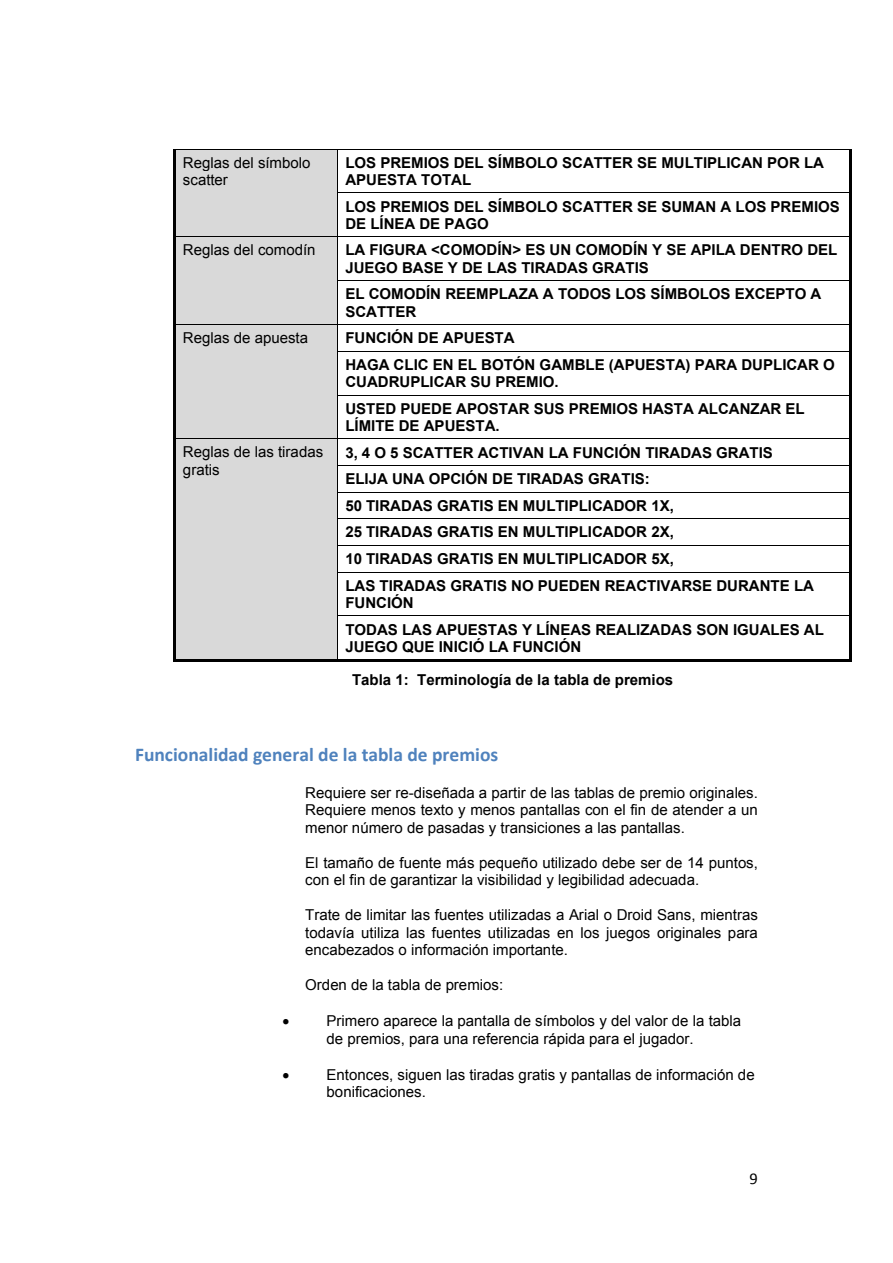
<style>
.page{position:relative;width:893px;height:1263px;background:#fff}
.page>*{position:absolute;margin:0;border:0;box-sizing:border-box;transform-origin:0 0}
.t1{font:700 19.5px "Calibri";color:#4f82bd}
.t2{font:16.5px "Calibri";color:#000}
.t3{font:700 15px/26.5px "Arial";color:#000}
.t4{font:15px/17.2px "Arial";color:#000}
.t5{font:15px "Symbol";color:#000}
</style>
<div class="page">
<div style="left:176px;top:149px;width:161px;height:88px;background:#d9d9d9"></div>
<hr style="left:174px;top:149px;width:163px;height:1px;background:#000">
<hr style="left:337px;top:149px;width:512px;height:1px;background:#000">
<hr style="left:174px;top:149px;width:2px;height:44px;background:#000">
<hr style="left:337px;top:149px;width:1px;height:44px;background:#000">
<hr style="left:849px;top:149px;width:2px;height:44px;background:#000">
<hr style="left:337px;top:193px;width:512px;height:1px;background:#000">
<hr style="left:174px;top:193px;width:2px;height:44px;background:#000">
<hr style="left:337px;top:193px;width:1px;height:44px;background:#000">
<hr style="left:849px;top:193px;width:2px;height:44px;background:#000">
<div style="left:176px;top:237px;width:161px;height:87px;background:#d9d9d9"></div>
<hr style="left:174px;top:237px;width:163px;height:1px;background:#000">
<hr style="left:337px;top:237px;width:512px;height:1px;background:#000">
<hr style="left:174px;top:237px;width:2px;height:44px;background:#000">
<hr style="left:337px;top:237px;width:1px;height:44px;background:#000">
<hr style="left:849px;top:237px;width:2px;height:44px;background:#000">
<hr style="left:337px;top:281px;width:512px;height:1px;background:#000">
<hr style="left:174px;top:281px;width:2px;height:43px;background:#000">
<hr style="left:337px;top:281px;width:1px;height:43px;background:#000">
<hr style="left:849px;top:281px;width:2px;height:43px;background:#000">
<div style="left:176px;top:325px;width:161px;height:114px;background:#d9d9d9"></div>
<hr style="left:174px;top:324px;width:163px;height:1px;background:#000">
<hr style="left:337px;top:324px;width:512px;height:1px;background:#000">
<hr style="left:174px;top:325px;width:2px;height:26px;background:#000">
<hr style="left:849px;top:325px;width:2px;height:26px;background:#000">
<svg style="left:337px;top:325px;width:1px;height:26px"></svg>
<hr style="left:337px;top:351px;width:512px;height:1px;background:#000">
<hr style="left:174px;top:351px;width:2px;height:44px;background:#000">
<hr style="left:337px;top:351px;width:1px;height:44px;background:#000">
<hr style="left:849px;top:351px;width:2px;height:44px;background:#000">
<hr style="left:337px;top:395px;width:512px;height:1px;background:#000">
<hr style="left:174px;top:395px;width:2px;height:44px;background:#000">
<hr style="left:337px;top:395px;width:1px;height:44px;background:#000">
<hr style="left:849px;top:395px;width:2px;height:44px;background:#000">
<div style="left:176px;top:439px;width:161px;height:221px;background:#d9d9d9"></div>
<hr style="left:174px;top:439px;width:163px;height:1px;background:#000">
<hr style="left:337px;top:439px;width:512px;height:1px;background:#000">
<hr style="left:174px;top:439px;width:2px;height:26px;background:#000">
<hr style="left:849px;top:439px;width:2px;height:26px;background:#000">
<hr style="left:337px;top:465px;width:512px;height:1px;background:#000">
<hr style="left:174px;top:466px;width:2px;height:26px;background:#000">
<hr style="left:849px;top:466px;width:2px;height:26px;background:#000">
<hr style="left:337px;top:492px;width:512px;height:1px;background:#000">
<hr style="left:174px;top:492px;width:2px;height:27px;background:#000">
<hr style="left:849px;top:492px;width:2px;height:27px;background:#000">
<hr style="left:337px;top:519px;width:512px;height:1px;background:#000">
<hr style="left:174px;top:519px;width:2px;height:26px;background:#000">
<hr style="left:849px;top:519px;width:2px;height:26px;background:#000">
<hr style="left:337px;top:545px;width:512px;height:1px;background:#000">
<hr style="left:174px;top:546px;width:2px;height:26px;background:#000">
<hr style="left:849px;top:546px;width:2px;height:26px;background:#000">
<svg style="left:337px;top:440px;width:1px;height:132px"></svg>
<hr style="left:337px;top:572px;width:512px;height:1px;background:#000">
<hr style="left:174px;top:572px;width:2px;height:44px;background:#000">
<hr style="left:337px;top:572px;width:1px;height:44px;background:#000">
<hr style="left:849px;top:572px;width:2px;height:44px;background:#000">
<hr style="left:337px;top:616px;width:512px;height:1px;background:#000">
<hr style="left:174px;top:616px;width:2px;height:44px;background:#000">
<hr style="left:337px;top:616px;width:1px;height:44px;background:#000">
<hr style="left:849px;top:616px;width:2px;height:44px;background:#000">
<hr style="left:174px;top:660px;width:677px;height:2px;background:#000">
<p class="t4" style="left:183px;top:154px;width:129px">Reglas del símbolo scatter</p>
<p class="t3" style="left:345px;top:154px;width:480px;line-height:17.2px">LOS PREMIOS DEL SÍMBOLO SCATTER SE MULTIPLICAN POR LA<br>APUESTA TOTAL</p>
<p class="t3" style="left:345px;top:198px;width:496px;line-height:17.2px">LOS PREMIOS DEL SÍMBOLO SCATTER SE SUMAN A LOS PREMIOS<br>DE LÍNEA DE PAGO</p>
<p class="t4" style="left:183px;top:241px;width:134px">Reglas del comodín</p>
<p class="t3" style="left:345px;top:242px;width:493px;line-height:17.2px">LA FIGURA &lt;COMODÍN&gt; ES UN COMODÍN Y SE APILA DENTRO DEL<br>JUEGO BASE Y DE LAS TIRADAS GRATIS</p>
<p class="t3" style="left:345px;top:286px;width:477px;line-height:17.2px">EL COMODÍN REEMPLAZA A TODOS LOS SÍMBOLOS EXCEPTO A<br>SCATTER</p>
<p class="t4" style="left:183px;top:329px;width:127px">Reglas de apuesta</p>
<p class="t3" style="left:345px;top:325px;width:491px">FUNCIÓN DE APUESTA<br>HAGA CLIC EN EL BOTÓN GAMBLE (APUESTA) PARA DUPLICAR O</p>
<p class="t3" style="left:345px;top:369px;width:461px">CUADRUPLICAR SU PREMIO.<br>USTED PUEDE APOSTAR SUS PREMIOS HASTA ALCANZAR EL</p>
<p class="t3" style="left:345px;top:413px;width:156px">LÍMITE DE APUESTA.</p>
<p class="t4" style="left:183px;top:443px;width:142px">Reglas de las tiradas gratis</p>
<p class="t3" style="left:345px;top:439px;width:470px">3, 4 O 5 SCATTER ACTIVAN LA FUNCIÓN TIRADAS GRATIS ELIJA UNA OPCIÓN DE TIRADAS GRATIS:<br>50 TIRADAS GRATIS EN MULTIPLICADOR 1X,<br>25 TIRADAS GRATIS EN MULTIPLICADOR 2X,<br>10 TIRADAS GRATIS EN MULTIPLICADOR 5X,<br>LAS TIRADAS GRATIS NO PUEDEN REACTIVARSE DURANTE LA</p>
<p class="t3" style="left:345px;top:590px;width:480px">FUNCIÓN<br>TODAS LAS APUESTAS Y LÍNEAS REALIZADAS SON IGUALES AL</p>
<p class="t3" style="left:345px;top:633px;width:237px">JUEGO QUE INICIÓ LA FUNCIÓN</p>
<p class="t3" style="left:352px;top:667px;width:322px">Tabla 1: Terminología de la tabla de premios</p>
<h1 class="t1" style="left:135px;top:745px;width:365px">Funcionalidad general de la tabla de premios</h1>
<p class="t4" style="left:305px;top:784px;width:454px;text-align:justify">Requiere ser re-diseñada a partir de las tablas de premio originales.<br>Requiere menos texto y menos pantallas con el fin de atender a un menor número de pasadas y transiciones a las pantallas.</p>
<p class="t4" style="left:305px;top:854px;width:454px">El tamaño de fuente más pequeño utilizado debe ser de 14 puntos, con el fin de garantizar la visibilidad y legibilidad adecuada.</p>
<p class="t4" style="left:305px;top:906px;width:454px;text-align:justify">Trate de limitar las fuentes utilizadas a Arial o Droid Sans, mientras todavía utiliza las fuentes utilizadas en los juegos originales para encabezados o información importante.</p>
<p class="t4" style="left:305px;top:976px;width:199px">Orden de la tabla de premios:</p>
<p class="t5" style="left:282px;top:1011px;width:8px">•</p>
<p class="t4" style="left:326px;top:1012px;width:416px">Primero aparece la pantalla de símbolos y del valor de la tabla de premios, para una referencia rápida para el jugador.</p>
<p class="t5" style="left:282px;top:1065px;width:8px">•</p>
<p class="t4" style="left:326px;top:1066px;width:429px">Entonces, siguen las tiradas gratis y pantallas de información de bonificaciones.</p>
<p class="t2" style="left:749px;top:1172px;width:10px">9</p>
</div>
